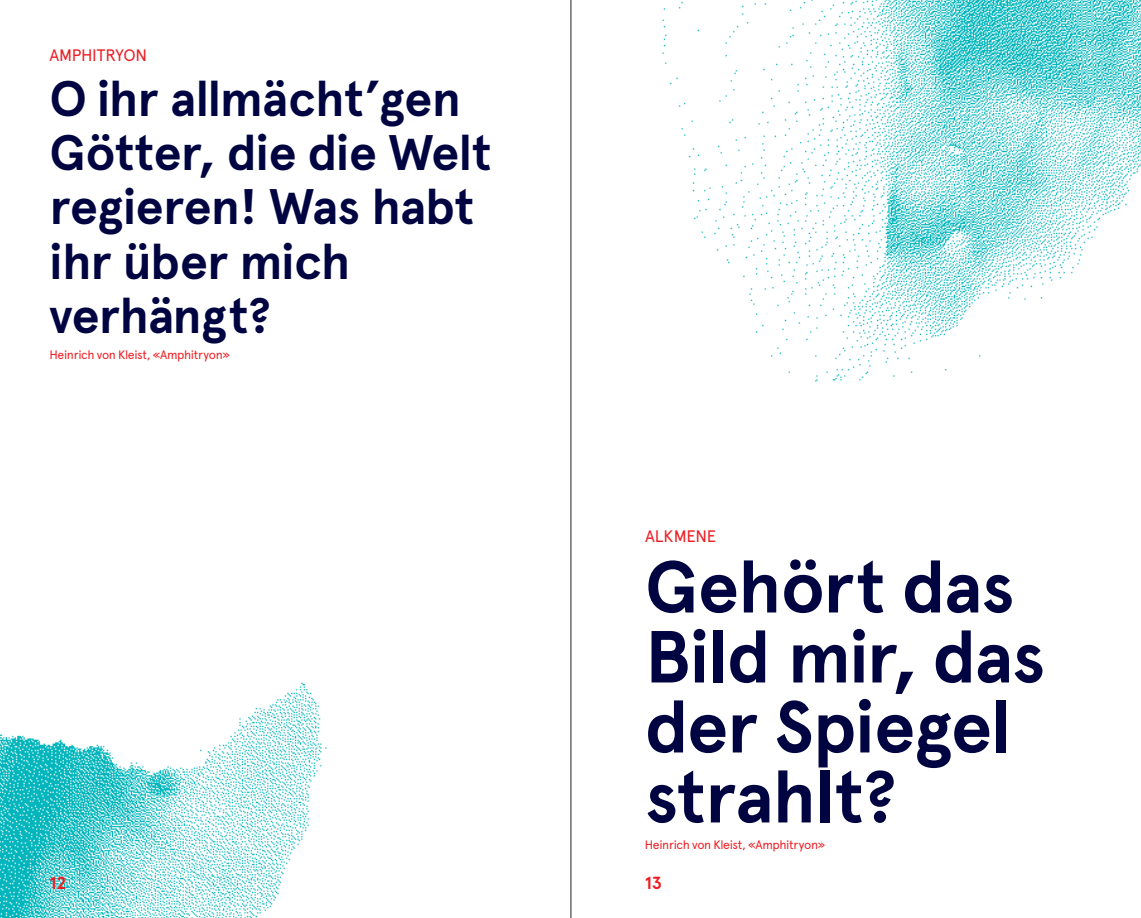
<style>
.page{position:relative;width:1141px;height:918px;background:#fff}
.page>*{position:absolute;margin:0;border:0;box-sizing:border-box;transform-origin:0 0}
.t1{font:700 73.5px/70px "Apercu";letter-spacing:-.015em;color:#000541}
.t2{font:700 49.88px/54.2px "Apercu";letter-spacing:-.015em;color:#000541}
.t3{font:700 17.5px "Apercu";color:#ee1d23}
.t4{font:16.62px "Apercu";letter-spacing:-.015em;color:#ee1d23}
.t5{font:12.25px "Apercu";letter-spacing:-.025em;color:#ee1d23}
</style>
<div class="page">
<img style="left:0;top:682px;width:327px;height:236px">
<img style="left:571px;top:0;width:570px;height:386px">
<hr style="left:570px;top:0;width:1px;height:918px;background:#231f20">
<p class="t4" style="left:50px;top:46px;width:99px">AMPHITRYON</p>
<p class="t2" style="left:50px;top:71px;width:444px">O ihr allmächt’gen<br>Götter, die die Welt regieren! Was habt ihr über mich verhängt?</p>
<p class="t5" style="left:50px;top:347px;width:182px">Heinrich von Kleist, «Amphitryon»</p>
<p class="t4" style="left:645px;top:527px;width:73px">ALKMENE</p>
<h1 class="t1" style="left:645px;top:552px;width:402px">Gehört das<br>Bild mir, das der Spiegel strahlt?</h1>
<p class="t5" style="left:645px;top:837px;width:182px">Heinrich von Kleist, «Amphitryon»</p>
<p class="t3" style="left:50px;top:872px;width:19px">12</p>
<p class="t3" style="left:645px;top:872px;width:19px">13</p>
</div>
